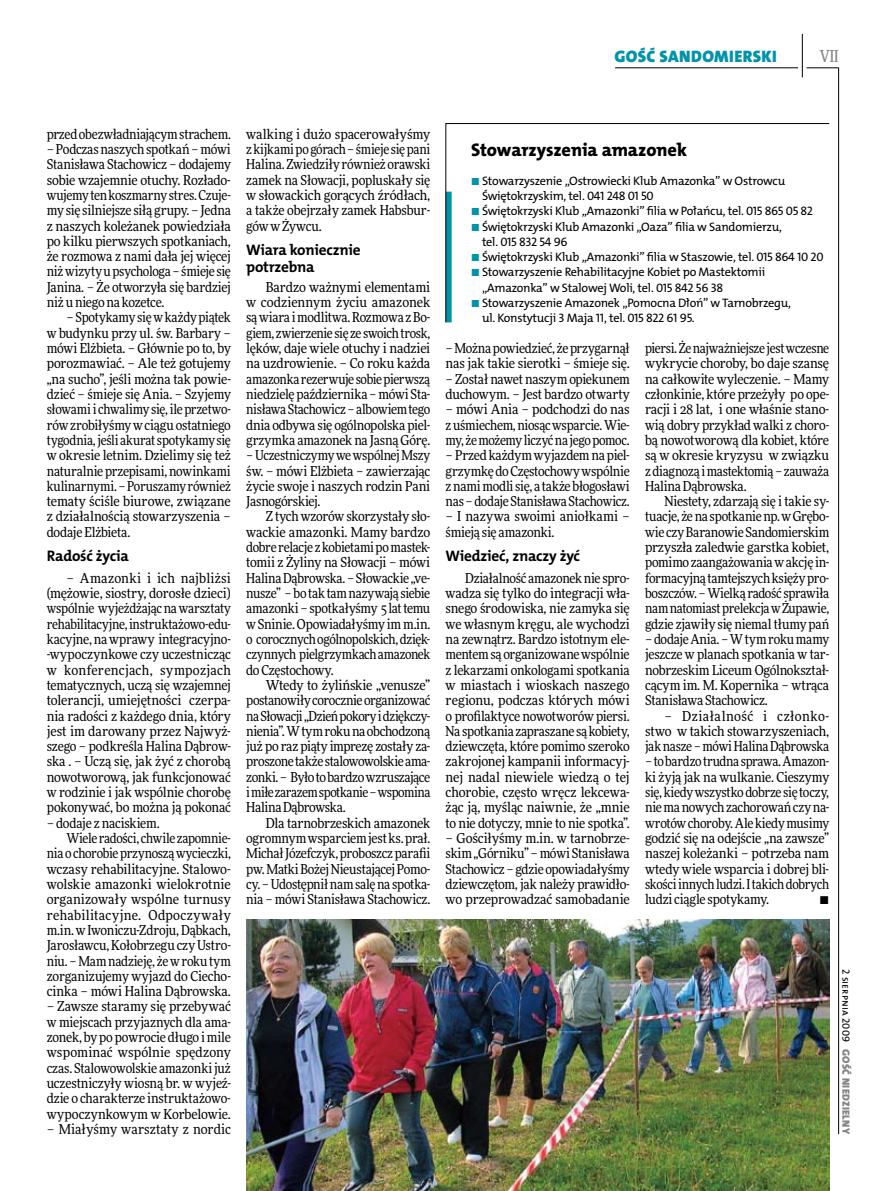
<style>
.page{position:relative;width:893px;height:1191px;background:#fff}
.page>*{position:absolute;margin:0;border:0;box-sizing:border-box;transform-origin:0 0}
.t1{font:18.3px "The Mix HP8 Ex Bld";letter-spacing:.005em;color:#000}
.t2{font:16.65px "The Mix HP9 Blk";letter-spacing:.02em;color:#0093aa}
.t3{font:500 16.5px "Freeday Narrow";color:#858486;scale:.9 1}
.t4{font:15.3px/17.7px "The Mix HP7 Bld";letter-spacing:-.015em;color:#000}
.t5{font:13.65px/15.3px "Freeday Narrow News";letter-spacing:-.015em;color:#000;text-align:justify}
.t6{font:13.65px "Freeday Narrow News";letter-spacing:.025em;color:#000}
.t7{font:13.65px "Freeday Narrow News";letter-spacing:.01em;color:#000}
.t8{font:12.3px/15.3px "The Mix HP5 Plain";letter-spacing:-.02em;color:#000}
.t9{font:10.5px "The Mix HP9 Blk";letter-spacing:.025em;color:#858486}
.t10{font:10.5px "The Mix HP5 Plain";letter-spacing:.01em;color:#000}
.s1{font-family:"Freeday Narrow News";color:#0093aa}
</style>
<div class="page">
<hr style="left:806px;top:68px;width:33px;height:1px;background:#000">
<hr style="left:615px;top:68px;width:183px;height:1px;background:#000">
<hr style="left:838px;top:68px;width:1px;height:1066px;background:#000">
<hr style="left:802px;top:34px;width:1px;height:43px;background:#000">
<svg style="left:445px;top:123px;width:385px;height:200px"></svg>
<img style="left:246px;top:919px;width:583px;height:272px">
<p class="t2" style="left:615px;top:46px;width:164px">GOŚĆ SANDOMIERSKI</p>
<p class="t3" style="left:820px;top:46px;width:22px">VII</p>
<p class="t5" style="left:47px;top:126px;width:186px">przed obezwładniającym strachem.</p>
<p class="t5" style="left:47px;top:141px;width:186px">– Podczas naszych spotkań – mówi Stanisława Stachowicz – dodajemy sobie wzajemnie otuchy. Rozłado&shy;wujemy ten koszmarny stres. Czuje&shy;my się silniejsze siłą grupy. – Jedna z naszych koleżanek powiedziała po kilku pierwszych spotkaniach, że rozmowa z nami dała jej więcej niż wizyty upsychologa – śmieje się Janina. – Że otworzyła się bardziej niż uniego na kozetce.</p>
<p class="t5" style="left:47px;top:310px;width:186px;text-indent:20px">– Spotykamy się wkażdy piątek w budynku przy ul. św. Barbary – mówi Elżbieta. – Głównie po to, by porozmawiać. – Ale też gotujemy „na sucho”, jeśli można tak powie&shy;dzieć – śmieje się Ania. – Szyjemy słowami i chwalimy się, ile przetwo&shy;rów zrobiłyśmy wciągu ostatniego tygodnia, jeśli akurat spotykamysię w okresie letnim. Dzielimy się też naturalnie przepisami, nowinkami kulinarnymi. – Poruszamy również tematy ściśle biurowe, związane z działalnością stowarzyszenia – dodaje Elżbieta.</p>
<p class="t4" style="left:47px;top:547px;width:84px">Radość życia</p>
<p class="t5" style="left:47px;top:570px;width:186px;text-indent:20px">– Amazonki i ich najbliżsi (mężowie, siostry, dorosłe dzieci) wspólnie wyjeżdżając nawarsztaty rehabilitacyjne, instruktażowo-edu&shy;kacyjne, nawprawy integracyjno--wypoczynkowe czy uczestnicząc w konferencjach, sympozjach tematycznych, uczą się wzajemnej tolerancji, umiejętności czerpa&shy;nia radości z każdego dnia, który jest im darowany przez Najwyż&shy;szego – podkreśla Halina Dąbrow&shy;ska . – Uczą się, jak żyć z chorobą nowotworową, jak funkcjonować w rodzinie i jak wspólnie chorobę pokonywać, bo można ją pokonać</p>
<p class="t5" style="left:47px;top:815px;width:114px">– dodaje z naciskiem.</p>
<p class="t5" style="left:66px;top:830px;width:166px">Wiele radości, chwile zapomnie-</p>
<p class="t5" style="left:47px;top:845px;width:186px">nia ochorobie przynoszą wycieczki,</p>
<p class="t5" style="left:47px;top:861px;width:186px">wczasy rehabilitacyjne. Stalowo-</p>
<p class="t5" style="left:47px;top:876px;width:186px">wolskie amazonki wielokrotnie</p>
<p class="t7" style="left:47px;top:891px;width:186px">organizowały wspólne turnusy</p>
<p class="t6" style="left:47px;top:906px;width:186px">rehabilitacyjne. Odpoczywały</p>
<p class="t5" style="left:47px;top:922px;width:186px">m.in. wIwoniczu-Zdroju, Dąbkach,</p>
<p class="t5" style="left:47px;top:937px;width:186px">Jarosławcu, Kołobrzegu czyUstro-</p>
<p class="t5" style="left:47px;top:953px;width:186px">niu. – Mam nadzieję, żewroku tym</p>
<p class="t5" style="left:47px;top:968px;width:186px">zorganizujemy wyjazd do Ciecho-</p>
<p class="t5" style="left:47px;top:983px;width:186px">cinka – mówi Halina Dąbrowska.</p>
<p class="t5" style="left:47px;top:998px;width:186px">– Zawsze staramy się przebywać w miejscach przyjaznych dla ama&shy;zonek, by po powrocie długo imile wspominać wspólnie spędzony czas. Stalowowolskie amazonki już uczestniczyły wiosną br. w wyjeź&shy;dzie o charakterze instruktażowo&shy;wypoczynkowym w Korbelowie.</p>
<p class="t5" style="left:47px;top:1121px;width:186px">– Miałyśmy warsztaty z nordic</p>
<p class="t5" style="left:246px;top:126px;width:186px">walking i dużo spacerowałyśmy zkijkami pogórach – śmieje się pani Halina.Zwiedziły również orawski zamek na Słowacji, popluskały się w słowackich gorących źródłach, a także obejrzały zamek Habsbur&shy;gów w Żywcu.</p>
<p class="t4" style="left:246px;top:241px;width:116px">Wiara koniecznie potrzebna</p>
<p class="t5" style="left:246px;top:279px;width:186px;text-indent:20px">Bardzo ważnymi elementami w codziennym życiu amazonek sąwiara imodlitwa. Rozmowa zBo&shy;giem, zwierzeniesię ze swoich trosk, lęków, daje wiele otuchy i nadziei na uzdrowienie. – Co roku każda amazonka rezerwuje sobie pierwszą niedzielę października – mówi Sta&shy;nisława Stachowicz – albowiem tego dnia odbywa się ogólnopolska piel&shy;grzymka amazonek na Jasną Górę.</p>
<p class="t5" style="left:246px;top:447px;width:186px">– Uczestniczymy wewspólnej Mszy św. – mówi Elżbieta – zawierzając życie swoje i naszych rodzin Pani Jasnogórskiej.</p>
<p class="t5" style="left:246px;top:509px;width:186px;text-indent:20px">Z tych wzorów skorzystały sło&shy;wackie amazonki. Mamy bardzo dobre relacje zkobietami pomastek&shy;tomii z Żyliny na Słowacji – mówi Halina Dąbrowska. – Słowackie „ve&shy;nusze” – botak tam nazywają siebie amazonki – spotkałyśmy 5 lat temu w Sninie. Opowiadałyśmy im m.in. o corocznych ogólnopolskich, dzięk&shy;czynnych pielgrzymkach amazonek doCzęstochowy.</p>
<p class="t5" style="left:246px;top:677px;width:186px;text-indent:20px">Wtedy to żylińskie „venusze” postanowiły corocznie organizować naSłowacji „Dzień pokory idziękczy&shy;nienia”. Wtym roku naobchodzoną już po raz piąty imprezę zostały za&shy;proszone także stalowowolskie ama&shy;zonki. – Było tobardzo wzruszające imiłe zarazem spotkanie – wspomina Halina Dąbrowska.</p>
<p class="t5" style="left:246px;top:815px;width:186px;text-indent:20px">Dla tarnobrzeskich amazonek ogromnym wsparciem jestks.prał.<br>Michał Józefczyk, proboszcz parafii pw. Matki Bożej Nieustającej Pomo&shy;cy. – Udostępnił nam salę na spotka&shy;nia – mówi Stanisława Stachowicz.</p>
<h1 class="t1" style="left:471px;top:138px;width:218px">Stowarzyszenia amazonek</h1>
<p class="t8" style="left:482px;top:173px;width:305px;text-indent:-11px"><span class="s1">•</span> Stowarzyszenie „Ostrowiecki Klub Amazonka” w Ostrowcu<br>Świętokrzyskim, tel. 041 248 01 50</p>
<p class="t8" style="left:471px;top:203px;width:343px"><span class="s1">•</span> Świętokrzyski Klub „Amazonki” filia w Połańcu, tel. 015 865 05 82</p>
<p class="t8" style="left:482px;top:219px;width:301px;text-indent:-11px"><span class="s1">•</span> Świętokrzyski Klub Amazonki „Oaza” filia w Sandomierzu, tel. 015 832 54 96</p>
<p class="t8" style="left:471px;top:249px;width:354px"><span class="s1">•</span> Świętokrzyski Klub „Amazonki” filia w Staszowie, tel. 015 864 10 20</p>
<p class="t8" style="left:482px;top:265px;width:285px;text-indent:-11px"><span class="s1">•</span> Stowarzyszenie Rehabilitacyjne Kobiet po Mastektomii „Amazonka” w Stalowej Woli, tel. 015 842 56 38</p>
<p class="t8" style="left:482px;top:295px;width:310px;text-indent:-11px"><span class="s1">•</span> Stowarzyszenie Amazonek „Pomocna Dłoń” w Tarnobrzegu, ul. Konstytucji 3 Maja 11, tel. 015 822 61 95.</p>
<p class="t5" style="left:446px;top:340px;width:186px">– Można powiedzieć, żeprzygarnął nas jak takie sierotki – śmieje się.</p>
<p class="t5" style="left:446px;top:371px;width:186px">– Został nawet naszym opiekunem duchowym. – Jest bardzo otwarty</p>
<p class="t5" style="left:446px;top:401px;width:186px">– mówi Ania – podchodzi do nas zuśmiechem, niosąc wsparcie. Wie&shy;my, żemożemy liczyć na jego pomoc.</p>
<p class="t5" style="left:446px;top:447px;width:186px">– Przed każdym wyjazdem na piel&shy;grzymkę doCzęstochowy wspólnie znami modlisię, a takżebłogosławi nas – dodaje Stanisława Stachowicz.</p>
<p class="t5" style="left:446px;top:509px;width:186px">– I nazywa swoimi aniołkami – śmieją się amazonki.</p>
<p class="t4" style="left:446px;top:547px;width:136px">Wiedzieć, znaczy żyć</p>
<p class="t5" style="left:446px;top:570px;width:186px;text-indent:20px">Działalność amazonek nie spro&shy;wadza się tylko do integracji wła&shy;snego środowiska, nie zamyka się we własnym kręgu, ale wychodzi na zewnątrz. Bardzo istotnym ele&shy;mentem są organizowane wspólnie z lekarzami onkologami spotkania w miastach i wioskach naszego regionu, podczas których mówi o profilaktyce nowotworów piersi.<br>Na spotkania zapraszane sąkobiety, dziewczęta, które pomimo szeroko zakrojonej kampanii informacyj&shy;nej nadal niewiele wiedzą o tej chorobie, często wręcz lekcewa&shy;żąc ją, myśląc naiwnie, że „mnie to nie dotyczy, mnie to nie spotka”.</p>
<p class="t5" style="left:446px;top:830px;width:186px">– Gościłyśmy m.in. w tarnobrze&shy;skim „Górniku” – mówi Stanisława Stachowicz – gdzie opowiadałyśmy dziewczętom, jak należy prawidło&shy;wo przeprowadzać samobadanie</p>
<p class="t5" style="left:645px;top:340px;width:186px">piersi. Żenajważniejsze jestwczesne wykrycie choroby, bo daje szansę na całkowite wyleczenie. – Mamy członkinie, które przeżyły po ope&shy;racji i 28 lat, i one właśnie stano&shy;wią dobry przykład walki z choro&shy;bą nowotworową dla kobiet, które są w okresie kryzysu w związku zdiagnozą imastektomią – zauważa Halina Dąbrowska.</p>
<p class="t5" style="left:645px;top:493px;width:186px;text-indent:20px">Niestety, zdarzają się i takie sy&shy;tuacje, żena spotkanie np.wGrębo&shy;wie czyBaranowie Sandomierskim przyszła zaledwie garstka kobiet, pomimo zaangażowania wakcję in&shy;formacyjną tamtejszych księży pro&shy;boszczów. – Wielką radość sprawiła nam natomiast prelekcja wŻupawie, gdzie zjawiły się niemal tłumy pań</p>
<p class="t5" style="left:645px;top:631px;width:186px">– dodaje Ania. – Wtym roku mamy jeszcze w planach spotkania w tar&shy;nobrzeskim Liceum Ogólnokształ&shy;cącym im. M. Kopernika – wtrąca Stanisława Stachowicz.</p>
<p class="t5" style="left:645px;top:708px;width:186px;text-indent:20px">– Działalność i członko&shy;stwo w takich stowarzyszeniach, jak nasze – mówi Halina Dąbrowska</p>
<p class="t5" style="left:645px;top:754px;width:186px">– tobardzo trudna sprawa. Amazon&shy;ki żyją jak na wulkanie. Cieszymy się, kiedy wszystko dobrze się toczy, niema nowych zachorowań czyna&shy;wrotów choroby. Alekiedy musimy godzić się na odejście „na zawsze” naszej koleżanki – potrzeba nam wtedy wiele wsparcia i dobrej bli&shy;skości innych ludzi. Itakichdobrych ludzi ciągle spotykamy.</p>
<p class="t5" style="left:819px;top:891px;width:11px">•</p>
<p class="t10" style="left:853px;top:968px;width:75px;rotate:90deg">2 sierpnia 2009</p>
<p class="t9" style="left:853px;top:1049px;width:86px;rotate:90deg">GOŚĆ NIEDZIELNY</p>
</div>
